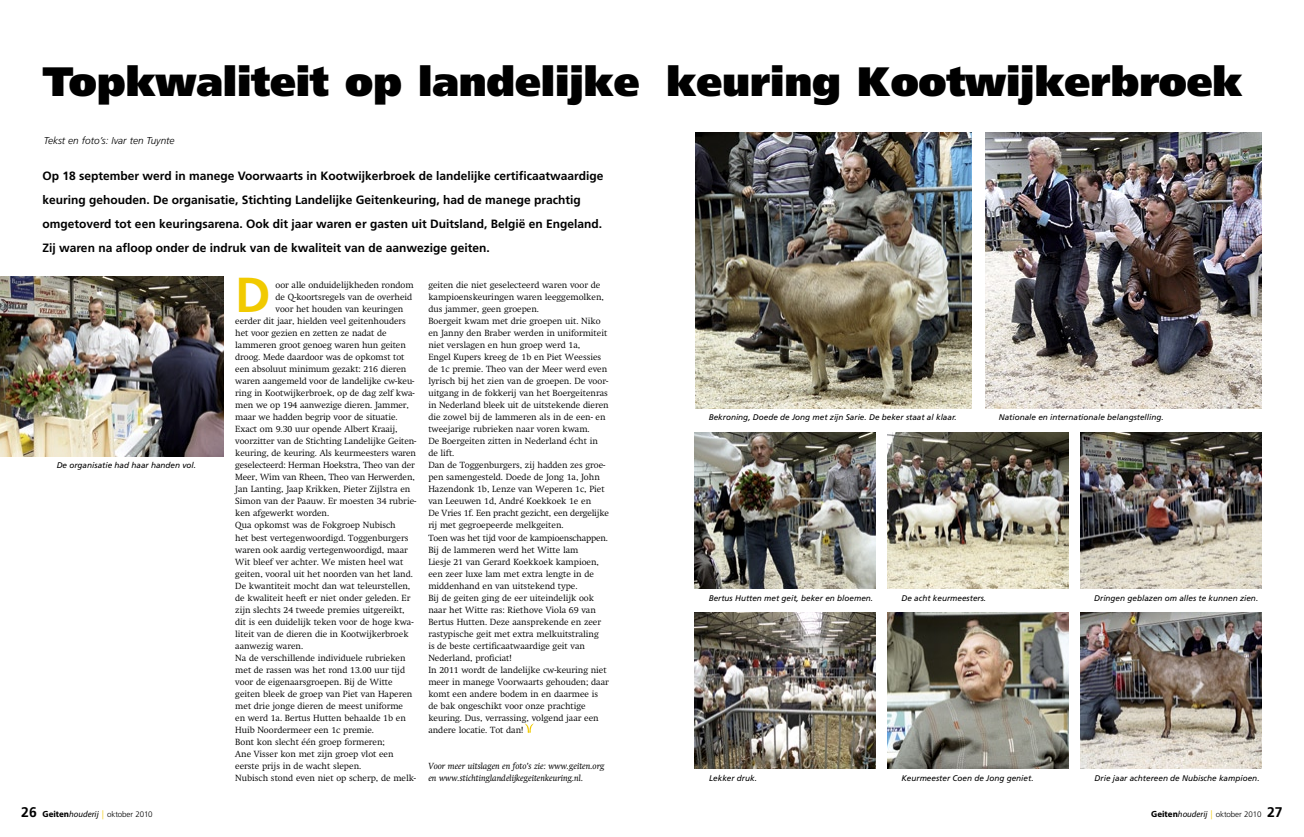
<style>
.page{position:relative;width:1304px;height:837px;background:#fff}
.page>*{position:absolute;margin:0;border:0;box-sizing:border-box;transform-origin:0 0}
.t1{font:700 49.1px "Frutiger LT Std";color:#f1ca00}
.t2{font:900 41px "Frutiger LT Std";letter-spacing:-.005em;color:#000}
.t3{font:700 12px/24px "Frutiger LT Std";color:#000}
.t4{font:italic 300 10px "Frutiger LT Std";color:#000}
.t5{font:300 8.8px/12px "Swift";color:#000}
.t6{font:italic 8.8px/12px "Swift";color:#000}
.t7{font:italic 8.2px "Frutiger LT Std";color:#000}
.t8{font:300 8px "Frutiger LT Std";letter-spacing:-.015em;color:#000}
.s1{font-weight:700;font-size:14px}
.s2{font-family:"Myriad Pro";font-weight:700;font-size:9px}
.s3{font-family:"Myriad Pro";font-weight:400;font-style:italic;font-size:8.8px}
.s4{font-family:"Myriad Pro";font-weight:400;font-style:italic;font-size:9px;color:#f1ca00}
</style>
<div class="page">
<img style="left:695px;top:132px;width:277px;height:276px">
<img style="left:694px;top:432px;width:182px;height:156px">
<img style="left:887px;top:432px;width:182px;height:156px">
<img style="left:1080px;top:432px;width:181px;height:156px">
<img style="left:694px;top:612px;width:182px;height:156px">
<img style="left:887px;top:612px;width:182px;height:156px">
<img style="left:1080px;top:612px;width:181px;height:156px">
<img style="left:0;top:276px;width:224px;height:180px">
<svg style="left:525px;top:723px;width:9px;height:9px"></svg>
<img style="left:985px;top:132px;width:276px;height:276px">
<h2 class="t2" style="left:43px;top:57px;width:1202px">Topkwaliteit op landelijke keuring Kootwijkerbroek</h2>
<p class="t4" style="left:44px;top:135px;width:132px">Tekst en foto’s: Ivar ten Tuynte</p>
<p class="t3" style="left:43px;top:164px;width:562px">Op 18 september werd in manege Voorwaarts in Kootwijkerbroek de landelijke certificaatwaardige keuring gehouden. De organisatie, Stichting Landelijke Geitenkeuring, had de manege prachtig omgetoverd tot een keuringsarena. Ook dit jaar waren er gasten uit Duitsland, België en Engeland.<br>Zij waren na afloop onder de indruk van de kwaliteit van de aanwezige geiten.</p>
<p class="t7" style="left:57px;top:460px;width:141px">De organisatie had haar handen vol.</p>
<h1 class="t1" style="left:235px;top:266px;width:37px">D</h1>
<p class="t5" style="left:276px;top:279px;width:139px">oor alle onduidelijkheden rondom</p>
<p class="t5" style="left:276px;top:291px;width:138px">de Q-koortsregels van de overheid</p>
<p class="t5" style="left:276px;top:303px;width:129px">voor het houden van keuringen</p>
<p class="t5" style="left:235px;top:315px;width:172px">eerder dit jaar, hielden veel geitenhouders</p>
<p class="t5" style="left:235px;top:327px;width:153px">het voor gezien en zetten ze nadat de</p>
<p class="t5" style="left:235px;top:339px;width:172px">lammeren- groot genoeg waren hun geiten</p>
<p class="t5" style="left:235px;top:351px;width:171px">droog. Mede daardoor was de opkomst tot</p>
<p class="t5" style="left:235px;top:363px;width:173px">een absoluut minimum gezakt: 216 dieren</p>
<p class="t5" style="left:235px;top:375px;width:181px">waren aangemeld voor de landelijke cw-keu-</p>
<p class="t5" style="left:235px;top:387px;width:181px">ring in Kootwijkerbroek, op de dag zelf kwa-</p>
<p class="t5" style="left:235px;top:399px;width:175px">men we op 194 aanwezige dieren. Jammer,</p>
<p class="t5" style="left:235px;top:411px;width:164px">maar we hadden begrip voor de situatie.</p>
<p class="t5" style="left:235px;top:423px;width:164px">Exact om 9.30 uur opende Albert Kraaij,</p>
<p class="t5" style="left:235px;top:435px;width:182px">voorzitter van de Stichting Landelijke Geiten-</p>
<p class="t5" style="left:235px;top:447px;width:182px">keuring, de keuring. Als keurmeesters waren</p>
<p class="t5" style="left:235px;top:459px;width:181px">geselecteerd: Herman Hoekstra, Theo van der</p>
<p class="t5" style="left:235px;top:471px;width:181px">Meer, Wim van Rheen, Theo van Herwerden,</p>
<p class="t5" style="left:235px;top:483px;width:177px">Jan Lanting, Jaap Krikken, Pieter Zijlstra en</p>
<p class="t5" style="left:235px;top:495px;width:183px">Simon van der Paauw. Er moesten 34 rubrie-</p>
<p class="t5" style="left:235px;top:507px;width:95px">ken afgewerkt worden.</p>
<p class="t5" style="left:235px;top:519px;width:162px">Qua opkomst was de Fokgroep Nubisch</p>
<p class="t5" style="left:235px;top:531px;width:175px">het best vertegenwoordigd. Toggenburgers</p>
<p class="t5" style="left:235px;top:543px;width:174px">waren ook aardig vertegenwoordigd, maar</p>
<p class="t5" style="left:235px;top:555px;width:170px">Wit bleef ver achter. We misten heel wat</p>
<p class="t5" style="left:235px;top:567px;width:179px">geiten, vooral uit het noorden van het land.</p>
<p class="t5" style="left:235px;top:579px;width:177px">De kwantiteit mocht dan wat teleurstellen,</p>
<p class="t5" style="left:235px;top:591px;width:177px">de kwaliteit heeft er niet onder geleden. Er</p>
<p class="t5" style="left:235px;top:603px;width:171px">zijn slechts 24 tweede premies uitgereikt,</p>
<p class="t5" style="left:235px;top:615px;width:180px">dit is een duidelijk teken voor de hoge kwa-</p>
<p class="t5" style="left:235px;top:627px;width:175px">liteit van de dieren die in Kootwijkerbroek</p>
<p class="t5" style="left:235px;top:639px;width:69px">aanwezig waren.</p>
<p class="t5" style="left:235px;top:651px;width:172px">Na de verschillende individuele rubrieken</p>
<p class="t5" style="left:235px;top:663px;width:171px">met de rassen was het rond 13.00 uur tijd</p>
<p class="t5" style="left:235px;top:675px;width:159px">voor de eigenaarsgroepen. Bij de Witte</p>
<p class="t5" style="left:235px;top:687px;width:179px">geiten- bleek de groep van Piet van Haperen</p>
<p class="t5" style="left:235px;top:699px;width:169px">met drie jonge dieren de meest uniforme</p>
<p class="t5" style="left:235px;top:711px;width:172px">en werd 1a. Bertus Hutten behaalde 1b en</p>
<p class="t5" style="left:235px;top:723px;width:140px">Huib Noordermeer een 1c premie.</p>
<p class="t5" style="left:235px;top:735px;width:151px">Bont kon slecht één groep formeren;</p>
<p class="t5" style="left:235px;top:747px;width:160px">Ane Visser kon met zijn groep vlot een</p>
<p class="t5" style="left:235px;top:759px;width:128px">eerste- prijs in de wacht slepen.</p>
<p class="t5" style="left:235px;top:771px;width:182px">Nubisch stond even niet op scherp, de melk-</p>
<p class="t5" style="left:428px;top:279px;width:182px">geiten die niet geselecteerd waren voor de kampioenskeuringen waren leeggemolken, dus jammer, geen groepen.<br>Boergeit kwam met drie groepen uit. Niko en Janny den Braber werden in uniformiteit niet verslagen en hun groep werd 1a,<br>Engel Kupers kreeg de 1b en Piet Weessies de 1c premie. Theo van der Meer werd even lyrisch bij het zien van de groepen. De voor&shy;uitgang in de fokkerij van het Boergeitenras in Nederland bleek uit de uitstekende dieren die zowel bij de lammeren als in de een- en tweejarige rubrieken naar voren kwam.<br>De Boergeiten zitten in Nederland écht in de lift.<br>Dan de Toggenburgers, zij hadden zes groe&shy;pen samengesteld. Doede de Jong 1a, John Hazendonk 1b, Lenze van Weperen 1c, Piet van Leeuwen 1d, André Koekkoek 1e en<br>De Vries 1f. Een pracht gezicht, een dergelijke rij met gegroepeerde melkgeiten.<br>Toen was het tijd voor de kampioenschappen.<br>Bij de lammeren werd het Witte lam<br>Liesje 21 van Gerard Koekkoek kampioen, een zeer luxe lam met extra lengte in de midden-hand en van uitstekend type.<br>Bij de geiten ging de eer uiteindelijk ook naar het Witte ras: Riethove Viola 69 van Bertus Hutten. Deze aansprekende en zeer rastypische geit met extra melkuitstraling<br>is de beste certificaatwaardige geit van Nederland, proficiat!<br>In 2011 wordt de landelijke cw-keuring niet meer in manege Voorwaarts gehouden; daar komt een andere bodem in en daarmee is de bak ongeschikt voor onze prachtige keuring.- Dus, verrassing, volgend jaar een andere locatie. Tot dan!</p>
<p class="t6" style="left:428px;top:759px;width:178px">Voor meer uitslagen en foto’s zie: www.geiten.org en www.stichtinglandelijkegeitenkeuring.nl.</p>
<p class="t7" style="left:709px;top:412px;width:250px">Bekroning, Doede de Jong met zijn Sarie. De beker staat al klaar.</p>
<p class="t7" style="left:999px;top:412px;width:166px">Nationale en internationale belangstelling.</p>
<p class="t7" style="left:709px;top:592px;width:166px">Bertus Hutten met geit, beker en bloemen.</p>
<p class="t7" style="left:901px;top:592px;width:86px">De acht keurmeesters.</p>
<p class="t7" style="left:1094px;top:592px;width:166px">Dringen geblazen om alles te kunnen zien.</p>
<p class="t7" style="left:709px;top:772px;width:49px">Lekker druk.</p>
<p class="t7" style="left:901px;top:772px;width:134px">Keurmeester Coen de Jong geniet.</p>
<p class="t7" style="left:1095px;top:772px;width:166px">Drie jaar achtereen de Nubische kampioen.</p>
<p class="t8" style="left:21px;top:809px;width:133px"><span class="s1">26</span> <span class="s2">Geiten</span><span class="s3">houderij</span> <span class="s4">|</span> oktober 2010</p>
<p class="t8" style="left:1151px;top:809px;width:133px"><span class="s2">Geiten</span><span class="s3">houderij</span> <span class="s4">|</span> oktober 2010 <span class="s1">27</span></p>
</div>
